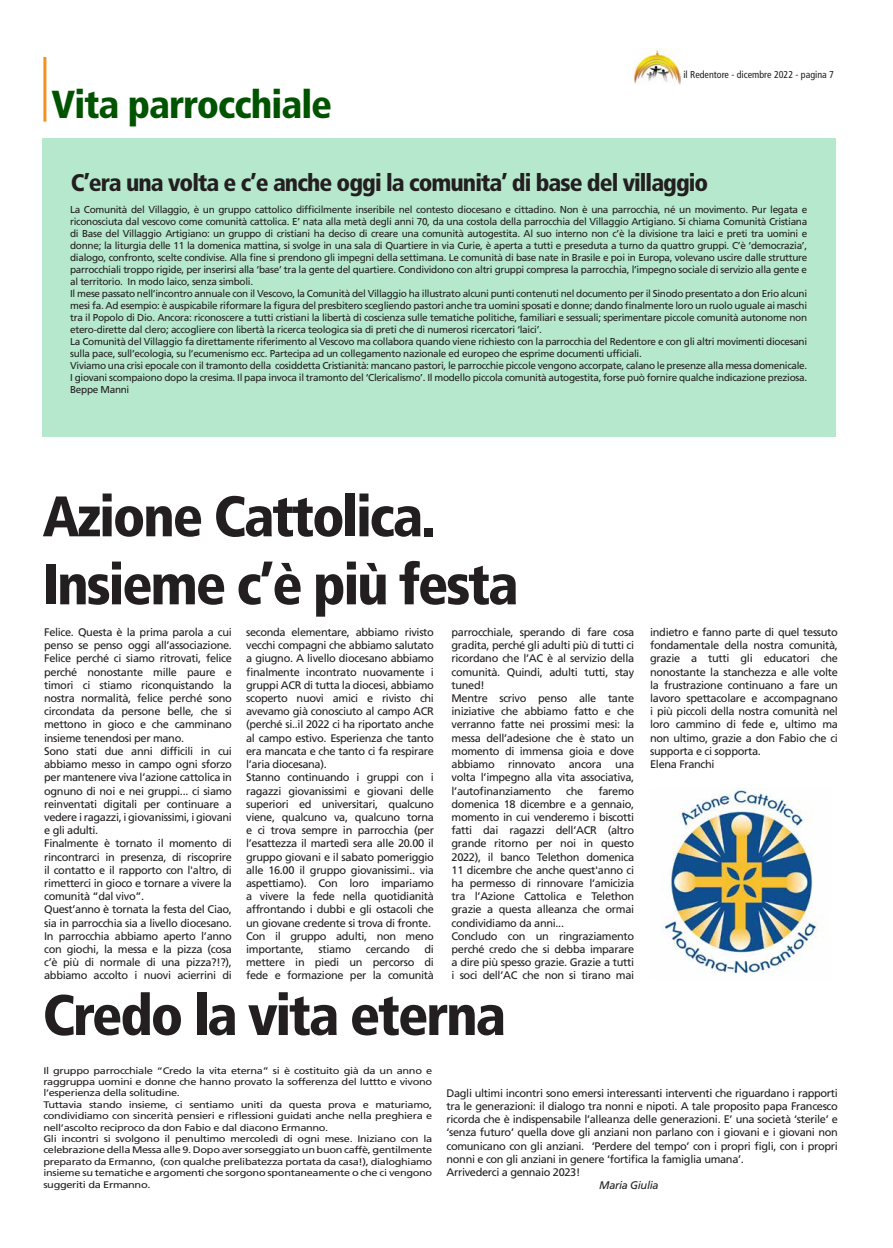
<style>
.page{position:relative;width:893px;height:1248px;background:#fff}
.page>*{position:absolute;margin:0;border:0;box-sizing:border-box;transform-origin:0 0}
.t1{font:900 condensed 57px/68px "Frutiger LT Std";letter-spacing:-.04em;color:#231f20}
.t2{font:900 condensed 39px "Frutiger LT Std";letter-spacing:-.025em;color:#005400}
.t3{font:900 condensed 24px "Frutiger LT Std";letter-spacing:-.04em;color:#231f20}
.t4{font:11px/13.2px "Frutiger LT Std";letter-spacing:-.03em;color:#231f20}
.t5{font:italic 11px "Frutiger LT Std";letter-spacing:-.03em;color:#231f20}
.t6{font:10px/12px "Frutiger LT Std";letter-spacing:-.03em;color:#231f20}
.t7{font:condensed 10px "Frutiger LT Std";color:#231f20}
.t8{font:9.5px/11.4px "Frutiger LT Std";letter-spacing:-.03em;color:#231f20;scale:1.16 1}
</style>
<div class="page">
<img style="left:634px;top:48px;width:47px;height:37px">
<div style="left:43px;top:138px;width:793px;height:299px;background:#b5e8cc"></div>
<img style="left:662px;top:788px;width:162px;height:186px">
<hr style="left:43px;top:57px;width:3px;height:65px;background:#f6911e">
<h2 class="t2" style="left:52px;top:81px;width:282px">Vita parrocchiale</h2>
<p class="t7" style="left:683px;top:69px;width:152px">il Redentore - dicembre 2022 - pagina 7</p>
<h3 class="t3" style="left:71px;top:168px;width:639px">C’era una volta e c’e anche oggi la comunita’ di base del villaggio</h3>
<p class="t6" style="left:70px;top:204px;width:739px">La Comunità del Villaggio, è un gruppo cattolico difficilmente inseribile nel contesto diocesano e cittadino. Non è una parrocchia, né un movimento. Pur legata e riconosciuta dal vescovo come comunità cattolica. E’ nata alla metà degli anni 70, da una costola della parrocchia del Villaggio Artigiano. Si chiama Comunità Cristiana di Base del Villaggio Artigiano: un gruppo di cristiani ha deciso di creare una comunità autogestita. Al suo interno non c’è la divisione tra laici e preti tra uomini e donne; la liturgia delle 11 la domenica mattina, si svolge in una sala di Quartiere in via Curie, è aperta a tutti e preseduta a turno da quattro gruppi. C’è ‘democrazia’, dialogo, confronto, scelte condivise. Alla fine si prendono gli impegni della settimana. Le comunità di base nate in Brasile e poi in Europa, volevano uscire dalle strutture parrocchiali troppo rigide, per inserirsi alla ‘base’ tra la gente del quartiere. Condividono con altri gruppi compresa la parrocchia, l’impegno sociale di servizio alla gente e al territorio. In modo laico, senza simboli.<br>Il mese passato nell’incontro annuale con il Vescovo, la Comunità del Villaggio ha illustrato alcuni punti contenuti nel documento per il Sinodo presentato a don Erio alcuni mesi fa. Ad esempio: è auspicabile riformare la figura del presbitero scegliendo pastori anche tra uomini sposati e donne; dando finalmente loro un ruolo uguale ai maschi tra il Popolo di Dio. Ancora: riconoscere a tutti cristiani la libertà di coscienza sulle tematiche politiche, familiari e sessuali; sperimentare piccole comunità autonome non etero-dirette dal clero; accogliere con libertà la ricerca teologica sia di preti che di numerosi ricercatori ‘laici’.<br>La Comunità del Villaggio fa direttamente riferimento al Vescovo ma collabora quando viene richiesto con la parrocchia del Redentore e con gli altri movimenti diocesani sulla pace, sull’ecologia, su l’ecumenismo ecc. Partecipa ad un collegamento nazionale ed europeo che esprime documenti ufficiali.<br>Viviamo una crisi epocale con il tramonto della cosiddetta Cristianità: mancano pastori, le parrocchie piccole vengono accorpate, calano le presenze alla messa domenicale.<br>I giovani scompaiono dopo la cresima. Il papa invoca il tramonto del ‘Clericalismo’. Il modello piccola comunità autogestita, forse può fornire qualche indicazione preziosa.<br>Beppe Manni</p>
<h1 class="t1" style="left:43px;top:482px;width:478px">Azione Cattolica.<br>Insieme c’è più festa</h1>
<p class="t4" style="left:44px;top:625px;width:189px">Felice. Questa è la prima parola a cui penso se penso oggi all’associazione.<br>Felice perché ci siamo ritrovati, felice perché nonostante mille paure e timori ci stiamo riconquistando la nostra normalità, felice perché sono circondata da persone belle, che si mettono in gioco e che camminano insieme tenendosi per mano.<br>Sono stati due anni difficili in cui abbiamo messo in campo ogni sforzo per mantenere viva l’azione cattolica in ognuno di noi e nei gruppi... ci siamo reinventati digitali per continuare a vedere i ragazzi, i giovanissimi, i giovani e gli adulti.<br>Finalmente è tornato il momento di rincontrarci in presenza, di riscoprire il contatto e il rapporto con l'altro, di rimetterci in gioco e tornare a vivere la comunità “dal vivo”.<br>Quest’anno è tornata la festa del Ciao, sia in parrocchia sia a livello diocesano.<br>In parrocchia abbiamo aperto l’anno con giochi, la messa e la pizza (cosa c’è più di normale di una pizza?!?), abbiamo accolto i nuovi acierrini di</p>
<p class="t4" style="left:246px;top:625px;width:189px">seconda elementare, abbiamo rivisto vecchi compagni che abbiamo salutato a giugno. A livello diocesano abbiamo finalmente incontrato nuovamente i gruppi ACR di tutta la diocesi, abbiamo scoperto nuovi amici e rivisto chi avevamo già conosciuto al campo ACR (perché si..il 2022 ci ha riportato anche al campo estivo. Esperienza che tanto era mancata e che tanto ci fa respirare l’aria diocesana).<br>Stanno continuando i gruppi con i ragazzi giovanissimi e giovani delle superiori ed universitari, qualcuno viene, qualcuno va, qualcuno torna e ci trova sempre in parrocchia (per l’esattezza il martedì sera alle 20.00 il gruppo giovani e il sabato pomeriggio alle 16.00 il gruppo giovanissimi.. via aspettiamo). Con loro impariamo a vivere la fede nella quotidianità affrontando i dubbi e gli ostacoli che un giovane credente si trova di fronte.<br>Con il gruppo adulti, non meno importante,</p>
<p class="t4" style="left:246px;top:942px;width:189px;text-align:justify;text-indent:178px">di mettere in piedi un percorso di fede e formazione per la comunità</p>
<p class="t4" style="left:319px;top:942px;width:34px">stiamo</p>
<p class="t4" style="left:366px;top:942px;width:46px">cercando</p>
<p class="t4" style="left:452px;top:625px;width:184px">parrocchiale, sperando di fare cosa gradita, perché gli adulti più di tutti ci ricordano che l’AC è al servizio della comunità. Quindi, adulti tutti, stay tuned!<br>Mentre scrivo penso alle tante iniziative che abbiamo fatto e che verranno fatte nei prossimi mesi: la messa dell’adesione che è stato un momento di immensa gioia e dove abbiamo rinnovato ancora una volta l’impegno alla vita associativa, l’autofinanziamento</p>
<p class="t4" style="left:452px;top:784px;width:184px;text-indent:147px">faremo domenica 18 dicembre e a gennaio, momento in cui venderemo i biscotti fatti dai ragazzi dell’ACR (altro grande ritorno per noi in questo<br>2022), il banco Telethon domenica<br>11 dicembre che anche quest'anno ci ha permesso di rinnovare l’amicizia tra l’Azione Cattolica e Telethon grazie a questa alleanza che ormai condividiamo da anni...<br>Concludo con un ringraziamento perché credo che si debba imparare a dire più spesso grazie. Grazie a tutti i soci dell’AC che non si tirano mai</p>
<p class="t4" style="left:566px;top:784px;width:19px">che</p>
<h1 class="t1" style="left:43px;top:980px;width:465px">Credo la vita eterna</h1>
<p class="t4" style="left:650px;top:625px;width:189px">indietro e fanno parte di quel tessuto fondamentale della nostra comunità, grazie a tutti gli educatori che nonostante la stanchezza e alle volte la frustrazione continuano a fare un lavoro spettacolare e accompagnano i più piccoli della nostra comunità nel loro cammino di fede e, ultimo ma non ultimo, grazie a don Fabio che ci supporta e ci sopporta.<br>Elena Franchi</p>
<p class="t8" style="left:43px;top:1064px;width:337px">Il gruppo parrocchiale “Credo la vita eterna” si è costituito già da un anno e raggruppa uomini e donne che hanno provato la sofferenza del luttto e vivono l’esperienza della solitudine.<br>Tuttavia stando insieme, ci sentiamo uniti da questa prova e maturiamo, condividiamo con sincerità pensieri e riflessioni guidati anche nella preghiera e nell’ascolto reciproco da don Fabio e dal diacono Ermanno.<br>Gli incontri si svolgono il penultimo mercoledì di ogni mese. Iniziano con la celebrazione della Messa alle 9. Dopo aver sorseggiato un buon caffè, gentilmente preparato da Ermanno, (con qualche prelibatezza portata da casa!), dialoghiamo insieme su tematiche e argomenti che sorgono spontaneamente o che ci vengono suggeriti da Ermanno.</p>
<p class="t4" style="left:446px;top:1086px;width:393px">Dagli ultimi incontri sono emersi interessanti interventi che riguardano i rapporti tra le generazioni: il dialogo tra nonni e nipoti. A tale proposito papa Francesco ricorda che è indispensabile l’alleanza delle generazioni. E’ una società ‘sterile’ e ‘senza futuro’ quella dove gli anziani non parlano con i giovani e i giovani non comunicano con gli anziani. ‘Perdere del tempo’ con i propri figli, con i propri nonni e con gli anziani in genere ‘fortifica la famiglia umana’.<br>Arrivederci a gennaio 2023!</p>
<p class="t5" style="left:599px;top:1178px;width:61px">Maria Giulia</p>
</div>
